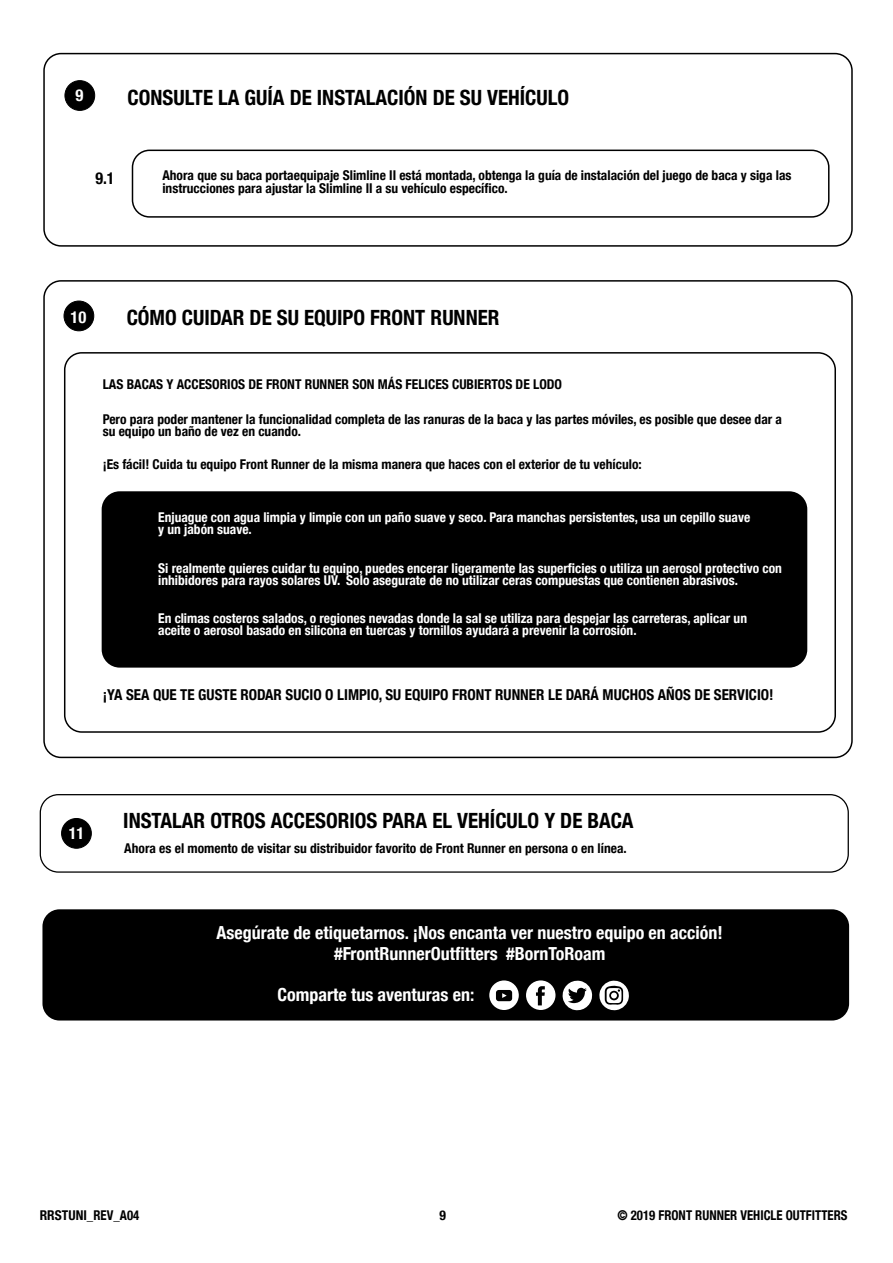
<style>
.page{position:relative;width:893px;height:1263px;background:#fff}
.page>*{position:absolute;margin:0;border:0;box-sizing:border-box;transform-origin:0 0}
.t1{font:700 condensed 21px "Helvetica Neue LT Com";color:#000}
.t2{font:700 condensed 18px/21.6px "Helvetica Neue";color:#fff;text-align:center}
.t3{font:700 condensed 16.5px "Helvetica Neue LT Com";color:#fefefe}
.t4{font:700 condensed 16.5px "Helvetica Neue LT Com";color:#000}
.t5{font:700 condensed 15px "Helvetica Neue LT Com";color:#000}
.t6{font:700 condensed 13.5px/12.6px "Helvetica Neue LT Com";color:#000}
.t7{font:700 condensed 13.5px/12.6px "Helvetica Neue LT Com";color:#fff}
.t8{font:700 condensed 13.5px "Helvetica Neue LT Com";color:#000;scale:.95 1}
</style>
<div class="page">
<div style="left:64px;top:301px;width:30px;height:30px;background:#000;border-radius:50%"></div>
<div style="left:64px;top:301px;width:30px;height:30px;border:1px solid #000;border-radius:50%"></div>
<div style="left:43px;top:53px;width:810px;height:194px;border:2px solid #000;border-radius:17px"></div>
<div style="left:132px;top:150px;width:697px;height:68px;border:2px solid #000;border-radius:17px"></div>
<div style="left:65px;top:81px;width:30px;height:29px;background:#000;border-radius:50%"></div>
<div style="left:65px;top:80px;width:30px;height:31px;border:1px solid #000;border-radius:50%"></div>
<div style="left:64px;top:352px;width:772px;height:381px;border:2px solid #000;border-radius:17px"></div>
<div style="left:103px;top:492px;width:703px;height:174px;background:#000;border-radius:17px"></div>
<div style="left:102px;top:491px;width:705px;height:177px;border:2px solid #000;border-radius:17px"></div>
<div style="left:62px;top:818px;width:29px;height:30px;background:#000;border-radius:50%"></div>
<div style="left:61px;top:818px;width:31px;height:31px;border:1px solid #000;border-radius:50%"></div>
<div style="left:40px;top:794px;width:809px;height:79px;border:1px solid #000;border-radius:18px"></div>
<div style="left:42px;top:909px;width:807px;height:111px;background:#000;border-radius:17px"></div>
<svg style="left:526px;top:980px;width:103px;height:31px"></svg>
<svg style="left:489px;top:980px;width:30px;height:30px"></svg>
<p class="t3" style="left:76px;top:85px;width:9px">9</p>
<h1 class="t1" style="left:128px;top:85px;width:443px">CONSULTE LA GUÍA DE INSTALACIÓN DE SU VEHÍCULO</h1>
<p class="t4" style="left:95px;top:168px;width:21px">9.1</p>
<p class="t6" style="left:162px;top:169px;width:631px">Ahora que su baca portaequipaje Slimline II está montada, obtenga la guía de instalación del juego de baca y siga las instrucciones para ajustar la Slimline II a su vehículo específico.</p>
<p class="t3" style="left:71px;top:307px;width:17px">10</p>
<h1 class="t1" style="left:127px;top:305px;width:374px">CÓMO CUIDAR DE SU EQUIPO FRONT RUNNER</h1>
<p class="t6" style="left:103px;top:378px;width:461px">LAS BACAS Y ACCESORIOS DE FRONT RUNNER SON MÁS FELICES CUBIERTOS DE LODO</p>
<p class="t6" style="left:103px;top:412px;width:681px">Pero para poder mantener la funcionalidad completa de las ranuras de la baca y las partes móviles, es posible que desee dar a su equipo un baño de vez en cuando.</p>
<p class="t6" style="left:103px;top:457px;width:541px">¡Es fácil! Cuida tu equipo Front Runner de la misma manera que haces con el exterior de tu vehículo:</p>
<p class="t7" style="left:158px;top:510px;width:594px">Enjuague con agua limpia y limpie con un paño suave y seco. Para manchas persistentes, usa un cepillo suave y un jabón suave.</p>
<p class="t7" style="left:158px;top:561px;width:625px">Si realmente quieres cuidar tu equipo, puedes encerar ligeramente las superficies o utiliza un aerosol protectivo con inhibidores para rayos solares UV. Solo asegurate de no utilizar ceras compuestas que contienen abrasivos.</p>
<p class="t7" style="left:158px;top:612px;width:590px">En climas costeros salados, o regiones nevadas donde la sal se utiliza para despejar las carreteras, aplicar un aceite o aerosol basado en silicona en tuercas y tornillos ayudará a prevenir la corrosión.</p>
<p class="t5" style="left:103px;top:686px;width:672px">¡YA SEA QUE TE GUSTE RODAR SUCIO O LIMPIO, SU EQUIPO FRONT RUNNER LE DARÁ MUCHOS AÑOS DE SERVICIO!</p>
<p class="t3" style="left:69px;top:823px;width:17px">11</p>
<h1 class="t1" style="left:123px;top:808px;width:512px">INSTALAR OTROS ACCESORIOS PARA EL VEHÍCULO Y DE BACA</h1>
<p class="t6" style="left:124px;top:842px;width:504px">Ahora es el momento de visitar su distribuidor favorito de Front Runner en persona o en línea.</p>
<h2 class="t2" style="left:217px;top:921px;width:508px">Asegúrate de etiquetarnos. ¡Nos encanta ver nuestro equipo en acción! #FrontRunnerOutfitters #BornToRoam</h2>
<h2 class="t2" style="left:278px;top:984px;width:198px">Comparte tus aventuras en:</h2>
<p class="t6" style="left:40px;top:1209px;width:101px">RRSTUNI_REV_A04</p>
<p class="t6" style="left:439px;top:1209px;width:8px">9</p>
<p class="t8" style="left:617px;top:1207px;width:244px">© 2019 FRONT RUNNER VEHICLE OUTFITTERS</p>
</div>
